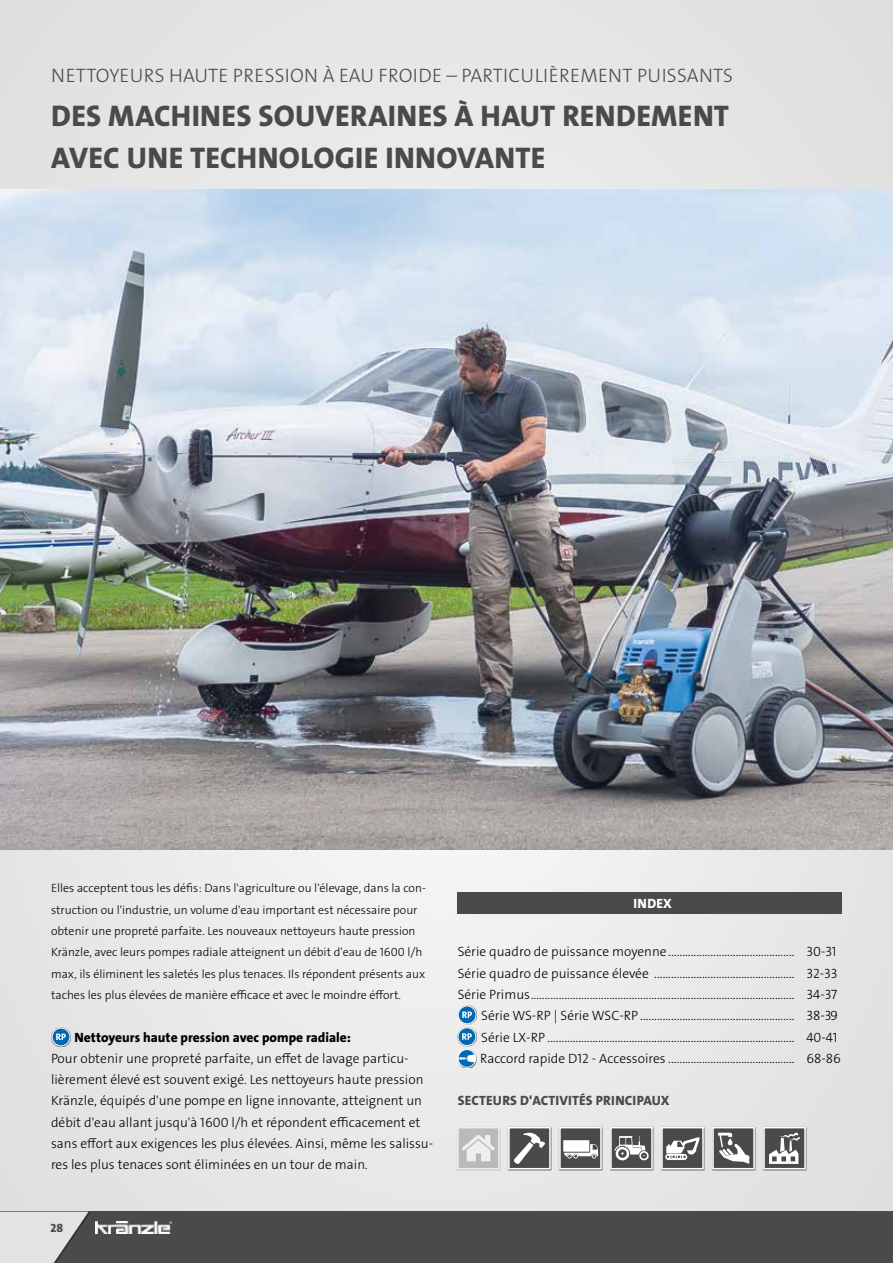
<style>
.page{position:relative;width:893px;height:1263px;background:#e7e7e6}
.page>*{position:absolute;margin:0;border:0;box-sizing:border-box;transform-origin:0 0}
.t1{font:30px/42.6px "The Sans LP8 Ex Bld";letter-spacing:.01em;color:#4a4a49}
.t2{font:19.5px "The Sans LP3 Lig";letter-spacing:.015em;color:#4a4a49}
.t3{font:13.5px/21.3px "The Sans LP3 Lig";color:#000}
.t4{font:13.5px "The Sans LP8 Ex Bld";color:#000}
.t5{font:13.5px "The Sans LP8 Ex Bld";letter-spacing:.015em;color:#4a4a49}
.t6{font:13.5px "The Sans LP8 Ex Bld";letter-spacing:.025em;color:#fff}
.t7{font:12px/21.3px "The Sans LP3 Lig";color:#000}
.t8{font:12px "The Sans LP8 Ex Bld";color:#4a4a49}
</style>
<div class="page">
<div style="left:0;top:1211px;width:893px;height:52px;background:#4a4a49"></div>
<svg style="left:0;top:1211px;width:89px;height:52px"></svg>
<img style="left:95px;top:1221px;width:77px;height:12px">
<div style="left:457px;top:892px;width:385px;height:22px;background:#4a4a49"></div>
<img style="left:0;top:189px;width:893px;height:661px">
<div style="left:457px;top:1126px;width:44px;height:45px;background:#d5d5d5"></div>
<div style="left:457px;top:1127px;width:43px;height:42px;background:#b9b9b9;border:2px solid #fff"></div>
<svg style="left:462px;top:1135px;width:33px;height:26px"></svg>
<div style="left:763px;top:1126px;width:44px;height:45px;background:#a7a7a7"></div>
<div style="left:763px;top:1127px;width:43px;height:42px;background:#4a4a49;border:2px solid #fff"></div>
<svg style="left:769px;top:1132px;width:31px;height:32px"></svg>
<div style="left:559px;top:1126px;width:44px;height:45px;background:#a8a8a8"></div>
<div style="left:559px;top:1127px;width:43px;height:42px;background:#4a4a49;border:2px solid #fff"></div>
<svg style="left:564px;top:1144px;width:34px;height:14px"></svg>
<div style="left:563px;top:1140px;width:26px;height:12px;background:#fff"></div>
<div style="left:610px;top:1126px;width:44px;height:45px;background:#a8a8a8"></div>
<div style="left:610px;top:1127px;width:43px;height:42px;background:#4a4a49;border:2px solid #fff"></div>
<svg style="left:614px;top:1136px;width:35px;height:24px"></svg>
<div style="left:661px;top:1126px;width:44px;height:45px;background:#a8a8a8"></div>
<div style="left:661px;top:1127px;width:43px;height:42px;background:#4a4a49;border:2px solid #fff"></div>
<div style="left:665px;top:1154px;width:22px;height:6px;border:2px solid #fff;border-radius:2px"></div>
<svg style="left:666px;top:1137px;width:34px;height:22px"></svg>
<div style="left:712px;top:1126px;width:44px;height:45px;background:#a7a7a7"></div>
<div style="left:712px;top:1127px;width:43px;height:42px;background:#4a4a49;border:2px solid #fff"></div>
<svg style="left:718px;top:1133px;width:31px;height:31px"></svg>
<div style="left:508px;top:1126px;width:44px;height:45px;background:#a8a8a8"></div>
<div style="left:508px;top:1127px;width:43px;height:42px;background:#4a4a49;border:2px solid #fff"></div>
<svg style="left:513px;top:1132px;width:32px;height:32px"></svg>
<div style="left:458px;top:1005px;width:19px;height:20px;background:#000;opacity:.55"></div>
<div style="left:458px;top:1006px;width:18px;height:18px;background:#0069b4;border-radius:50%"></div>
<div style="left:458px;top:1006px;width:18px;height:18px;border:1px solid #fff;border-radius:50%"></div>
<svg style="left:462px;top:1011px;width:10px;height:7px"></svg>
<div style="left:457px;top:1027px;width:20px;height:20px;background:#000;opacity:.55"></div>
<div style="left:458px;top:1028px;width:18px;height:17px;background:#0069b4;border-radius:50%"></div>
<div style="left:458px;top:1027px;width:18px;height:19px;border:1px solid #fff;border-radius:50%"></div>
<svg style="left:462px;top:1033px;width:10px;height:7px"></svg>
<div style="left:458px;top:1049px;width:18px;height:19px;background:#000;opacity:.66"></div>
<svg style="left:458px;top:1049px;width:18px;height:18px"></svg>
<div style="left:458px;top:1049px;width:18px;height:18px;border:1px solid #fff;border-radius:50%"></div>
<svg style="left:458px;top:1054px;width:18px;height:8px"></svg>
<div style="left:52px;top:1027px;width:19px;height:20px;background:#000;opacity:.55"></div>
<div style="left:52px;top:1028px;width:18px;height:18px;background:#0069b4;border-radius:50%"></div>
<div style="left:52px;top:1028px;width:18px;height:18px;border:1px solid #fff;border-radius:50%"></div>
<svg style="left:56px;top:1033px;width:10px;height:7px"></svg>
<h2 class="t2" style="left:51px;top:63px;width:683px">NETTOYEURS HAUTE PRESSION À EAU FROIDE – PARTICULIÈREMENT PUISSANTS</h2>
<h1 class="t1" style="left:51px;top:94px;width:679px">DES MACHINES SOUVERAINES À HAUT RENDEMENT<br>AVEC UNE TECHNOLOGIE INNOVANTE</h1>
<p class="t7" style="left:51px;top:878px;width:376px">Elles acceptent tous les défis: Dans l'agriculture ou l'élevage, dans la con&shy;struction ou l'industrie, un volume d'eau important est nécessaire pour obtenir une propreté parfaite. Les nouveaux nettoyeurs haute pression Kränzle, avec leurs pompes radiale atteignent un débit d'eau de 1600 l/h max, ils éliminent les saletés les plus tenaces. Ils répondent présents aux taches les plus élevées de manière efficace et avec le moindre éffort.</p>
<p class="t4" style="left:75px;top:1028px;width:278px">Nettoyeurs haute pression avec pompe radiale:</p>
<p class="t3" style="left:51px;top:1048px;width:384px">Pour obtenir une propreté parfaite, un effet de lavage particu&shy;lièrement élevé est souvent exigé. Les nettoyeurs haute pression Kränzle, équipés d'une pompe en ligne innovante, atteignent un débit d'eau allant jusqu'à 1600 l/h et répondent efficacement et sans effort aux exigences les plus élevées. Ainsi, même les salissu&shy;res les plus tenaces sont éliminées en un tour de main.</p>
<p class="t8" style="left:51px;top:1220px;width:14px">28</p>
<p class="t6" style="left:633px;top:895px;width:40px">INDEX</p>
<p class="t3" style="left:458px;top:941px;width:338px;text-align:right">Série quadro de puissance moyenne.............................................<br>Série quadro de puissance élevée ..................................................<br>Série Primus..............................................................................................<br>Série WS-RP | Série WSC-RP .......................................................<br>Série LX-RP ........................................................................................<br>Raccord rapide D12 - Accessoires .............................................</p>
<p class="t5" style="left:458px;top:1092px;width:213px">SECTEURS D'ACTIVITÉS PRINCIPAUX</p>
<p class="t3" style="left:806px;top:941px;width:36px">30-31<br>32-33<br>34-37<br>38-39<br>40-41<br>68-86</p>
</div>
